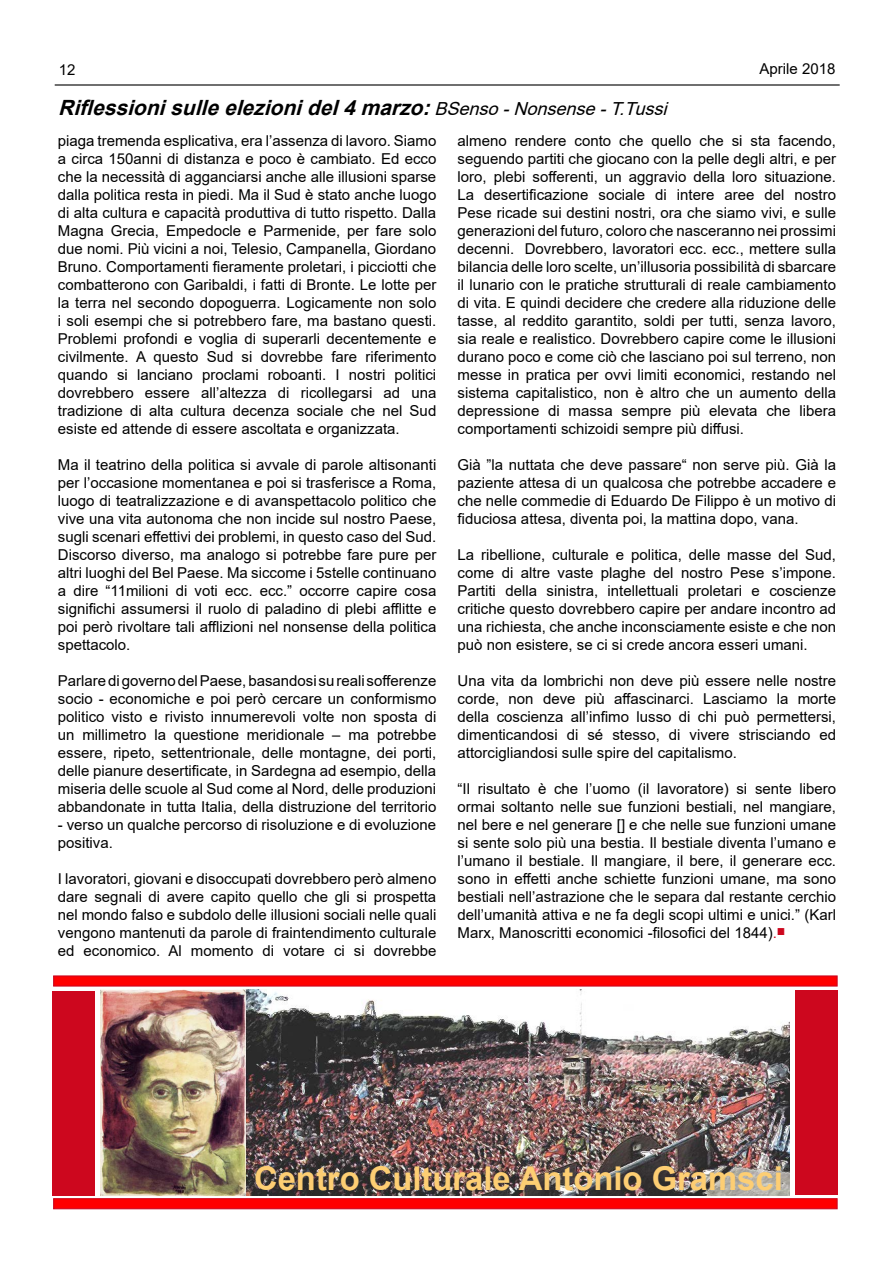
<style>
.page{position:relative;width:893px;height:1263px;background:#fff}
.page>*{position:absolute;margin:0;border:0;box-sizing:border-box;transform-origin:0 0}
.t1{font:700 32.85px "Arial";color:#fdce73}
.t2{font:italic 700 21px "Arial";color:#000}
.t3{font:15px/18px "Arial";color:#000;text-align:justify}
.s1{font-weight:400;font-size:18px}
.s2{color:#cd071e}
</style>
<div class="page">
<hr style="left:55px;top:84px;width:785px;height:2px;background:#000">
<img style="left:101px;top:989px;width:688px;height:206px">
<div style="left:796px;top:991px;width:42px;height:204px;background:#cd071e"></div>
<div style="left:53px;top:991px;width:42px;height:204px;background:#cd071e"></div>
<div style="left:53px;top:975px;width:785px;height:11px;background:#f00;border:1px solid #cd071e"></div>
<div style="left:53px;top:1198px;width:785px;height:11px;background:#f00;border:1px solid #cd071e"></div>
<p class="t3" style="left:59px;top:61px;width:18px">12</p>
<p class="t3" style="left:759px;top:59px;width:77px">Aprile 2018</p>
<h2 class="t2" style="left:58px;top:93px;width:616px">Riflessionisulleelezionidel4marzo:<span class="s1">BSenso-Nonsense-T.Tussi</span></h2>
<p class="t3" style="left:58px;top:131px;width:380px">piaga tremenda esplicativa, era l’assenza di lavoro. Siamo a circa 150anni di distanza e poco è cambiato. Ed ecco che la necessità di agganciarsi anche alle illusioni sparse dalla politica resta in piedi. Ma il Sud è stato anche luogo di alta cultura e capacità produttiva di tutto rispetto. Dalla Magna Grecia, Empedocle e Parmenide, per fare solo due nomi. Più vicini a noi, Telesio, Campanella, Giordano Bruno. Comportamenti fieramente proletari, i picciotti che combatterono con Garibaldi, i fatti di Bronte. Le lotte per la terra nel secondo dopoguerra. Logicamente non solo i soli esempi che si potrebbero fare, ma bastano questi.<br>Problemi profondi e voglia di superarli decentemente e civilmente. A questo Sud si dovrebbe fare riferimento quando si lanciano proclami roboanti. I nostri politici dovrebbero essere all’altezza di ricollegarsi ad una tradizione di alta cultura decenza sociale che nel Sud esiste ed attende di essere ascoltata e organizzata.</p>
<p class="t3" style="left:58px;top:455px;width:380px">Ma il teatrino della politica si avvale di parole altisonanti per l’occasione momentanea e poi si trasferisce a Roma, luogo di teatralizzazione e di avanspettacolo politico che vive una vita autonoma che non incide sul nostro Paese, sugli scenari effettivi dei problemi, in questo caso del Sud.<br>Discorso diverso, ma analogo si potrebbe fare pure per altri luoghi del Bel Paese. Ma siccome i 5stelle continuano a dire “11milioni di voti ecc. ecc.” occorre capire cosa significhi assumersi il ruolo di paladino di plebi afflitte e poi però rivoltare tali afflizioni nel nonsense della politica spettacolo.</p>
<p class="t3" style="left:58px;top:671px;width:380px">Parlare di governo del Paese, basandosi su reali sofferenze socio - economiche e poi però cercare un conformismo politico visto e rivisto innumerevoli volte non sposta di un millimetro la questione meridionale – ma potrebbe essere, ripeto, settentrionale, delle montagne, dei porti, delle pianure desertificate, in Sardegna ad esempio, della miseria delle scuole al Sud come al Nord, delle produzioni abbandonate in tutta Italia, della distruzione del territorio</p>
<p class="t3" style="left:58px;top:815px;width:380px">- verso un qualche percorso di risoluzione e di evoluzione positiva.</p>
<p class="t3" style="left:58px;top:869px;width:380px">I lavoratori, giovani e disoccupati dovrebbero però almeno dare segnali di avere capito quello che gli si prospetta nel mondo falso e subdolo delle illusioni sociali nelle quali vengono mantenuti da parole di fraintendimento culturale ed economico. Al momento di votare ci si dovrebbe</p>
<p class="t3" style="left:458px;top:131px;width:380px">almeno rendere conto che quello che si sta facendo, seguendo partiti che giocano con la pelle degli altri, e per loro, plebi sofferenti, un aggravio della loro situazione.<br>La desertificazione sociale di intere aree del nostro Pese ricade sui destini nostri, ora che siamo vivi, e sulle generazioni del futuro, coloro che nasceranno nei prossimi decenni. Dovrebbero, lavoratori ecc. ecc., mettere sulla bilancia delle loro scelte, un’illusoria possibilità di sbarcare il lunario con le pratiche strutturali di reale cambiamento di vita. E quindi decidere che credere alla riduzione delle tasse, al reddito garantito, soldi per tutti, senza lavoro, sia reale e realistico. Dovrebbero capire come le illusioni durano poco e come ciò che lasciano poi sul terreno, non messe in pratica per ovvi limiti economici, restando nel sistema capitalistico, non è altro che un aumento della depressione di massa sempre più elevata che libera comportamenti schizoidi sempre più diffusi.</p>
<p class="t3" style="left:458px;top:455px;width:380px">Già ”la nuttata che deve passare“ non serve più. Già la paziente attesa di un qualcosa che potrebbe accadere e che nelle commedie di Eduardo De Filippo è un motivo di fiduciosa attesa, diventa poi, la mattina dopo, vana.</p>
<p class="t3" style="left:458px;top:545px;width:380px">La ribellione, culturale e politica, delle masse del Sud, come di altre vaste plaghe del nostro Pese s’impone.<br>Partiti della sinistra, intellettuali proletari e coscienze critiche questo dovrebbero capire per andare incontro ad una richiesta, che anche inconsciamente esiste e che non può non esistere, se ci si crede ancora esseri umani.</p>
<p class="t3" style="left:458px;top:671px;width:380px">Una vita da lombrichi non deve più essere nelle nostre corde, non deve più affascinarci. Lasciamo la morte della coscienza all’infimo lusso di chi può permettersi, dimenticandosi di sé stesso, di vivere strisciando ed attorcigliandosi sulle spire del capitalismo.</p>
<p class="t3" style="left:458px;top:779px;width:380px">“Il risultato è che l’uomo (il lavoratore) si sente libero ormai soltanto nelle sue funzioni bestiali, nel mangiare, nel bere e nel generare [] e che nelle sue funzioni umane si sente solo più una bestia. Il bestiale diventa l’umano e l’umano il bestiale. Il mangiare, il bere, il generare ecc. sono in effetti anche schiette funzioni umane, ma sono bestiali nell’astrazione che le separa dal restante cerchio dell’umanità attiva e ne fa degli scopi ultimi e unici.” (Karl Marx, Manoscritti economici -filosofici del 1844)<span class="s2">.</span><sup>■</sup></p>
<h1 class="t1" style="left:254px;top:1155px;width:530px">Centro Culturale Antonio Gramsci</h1>
</div>
